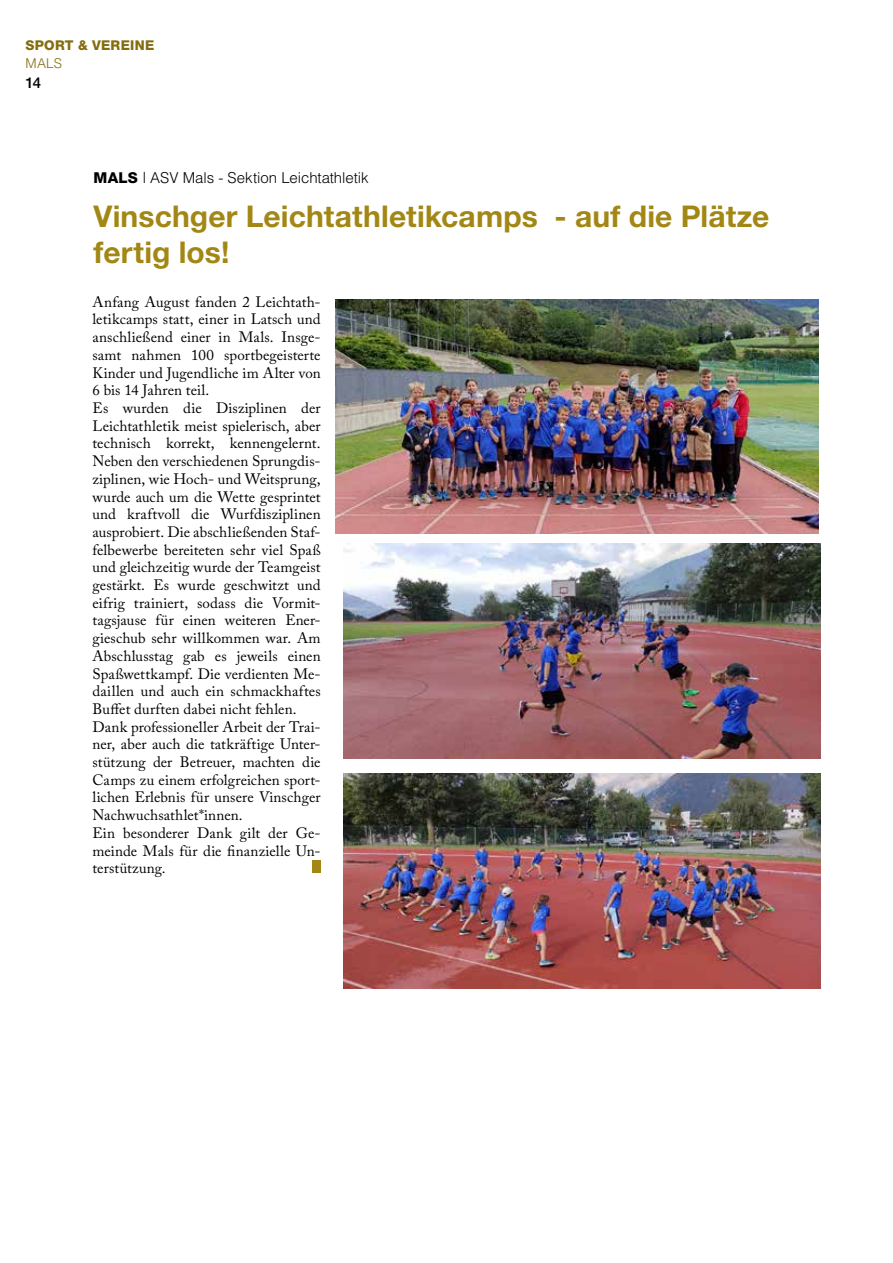
<style>
.page{position:relative;width:893px;height:1263px;background:#fff}
.page>*{position:absolute;margin:0;border:0;box-sizing:border-box;transform-origin:0 0}
.t1{font:700 30px/36px "Helvetica Neue";letter-spacing:.005em;color:#a38714}
.t2{font:15px/17.7px "Adobe Caslon Pro";letter-spacing:.005em;color:#000}
.t3{font:300 15px "Helvetica";letter-spacing:-.005em;color:#000}
.t4{font:500 15px "Helvetica Neue";color:#000}
.t5{font:800 13.5px "Helvetica Neue";letter-spacing:.02em;color:#846d0f}
.t6{font:300 13.5px "Helvetica";color:#846d0f}
.s1{font-family:"Helvetica Neue";font-weight:800}
</style>
<div class="page">
<img style="left:343px;top:543px;width:478px;height:215px">
<img style="left:343px;top:773px;width:478px;height:215px">
<img style="left:335px;top:300px;width:484px;height:234px">
<hr style="left:312px;top:860px;width:4px;height:13px;background:#a38714">
<div style="left:316px;top:860px;width:5px;height:13px;background:#a38714"></div>
<p class="t5" style="left:26px;top:37px;width:130px">SPORT &amp; VEREINE</p>
<p class="t6" style="left:26px;top:55px;width:38px">MALS</p>
<p class="t4" style="left:26px;top:74px;width:17px">14</p>
<p class="t3" style="left:94px;top:168px;width:276px"><span class="s1">MALS</span> | ASV Mals - Sektion Leichtathletik</p>
<h1 class="t1" style="left:94px;top:198px;width:677px">Vinschger Leichtathletikcamps - auf die Plätze fertig los!</h1>
<p class="t2" style="left:92px;top:293px;width:230px">Anfang August fanden 2 Leichtath&shy;letikcamps statt, einer in Latsch und anschließend einer in Mals. Insge&shy;samt nahmen 100 sportbegeisterte Kinder und Jugendliche im Alter von 6 bis 14 Jahren teil.<br>Es wurden die Disziplinen der Leichtathletik meist spielerisch, aber technisch korrekt, kennengelernt.<br>Neben den verschiedenen Sprungdis&shy;ziplinen, wie Hoch- und Weitsprung, wurde auch um die Wette gesprintet und kraftvoll die Wurfdisziplinen ausprobiert. Die abschließenden Staf&shy;felbewerbe bereiteten sehr viel Spaß und gleichzeitig wurde der Teamgeist gestärkt. Es wurde geschwitzt und eifrig trainiert, sodass die Vormit&shy;tagsjause für einen weiteren Ener&shy;gieschub sehr willkommen war. Am Abschlusstag gab es jeweils einen Spaßwettkampf. Die verdienten Me&shy;daillen und auch ein schmackhaftes Buffet durften dabei nicht fehlen.<br>Dank professioneller Arbeit der Trai&shy;ner, aber auch die tatkräftige Unter&shy;stützung der Betreuer, machten die Camps zu einem erfolgreichen sport&shy;lichen Erlebnis für unsere Vinschger Nachwuchsathlet*innen.<br>Ein besonderer Dank gilt der Ge&shy;meinde Mals für die finanzielle Un&shy;terstützung.</p>
</div>
